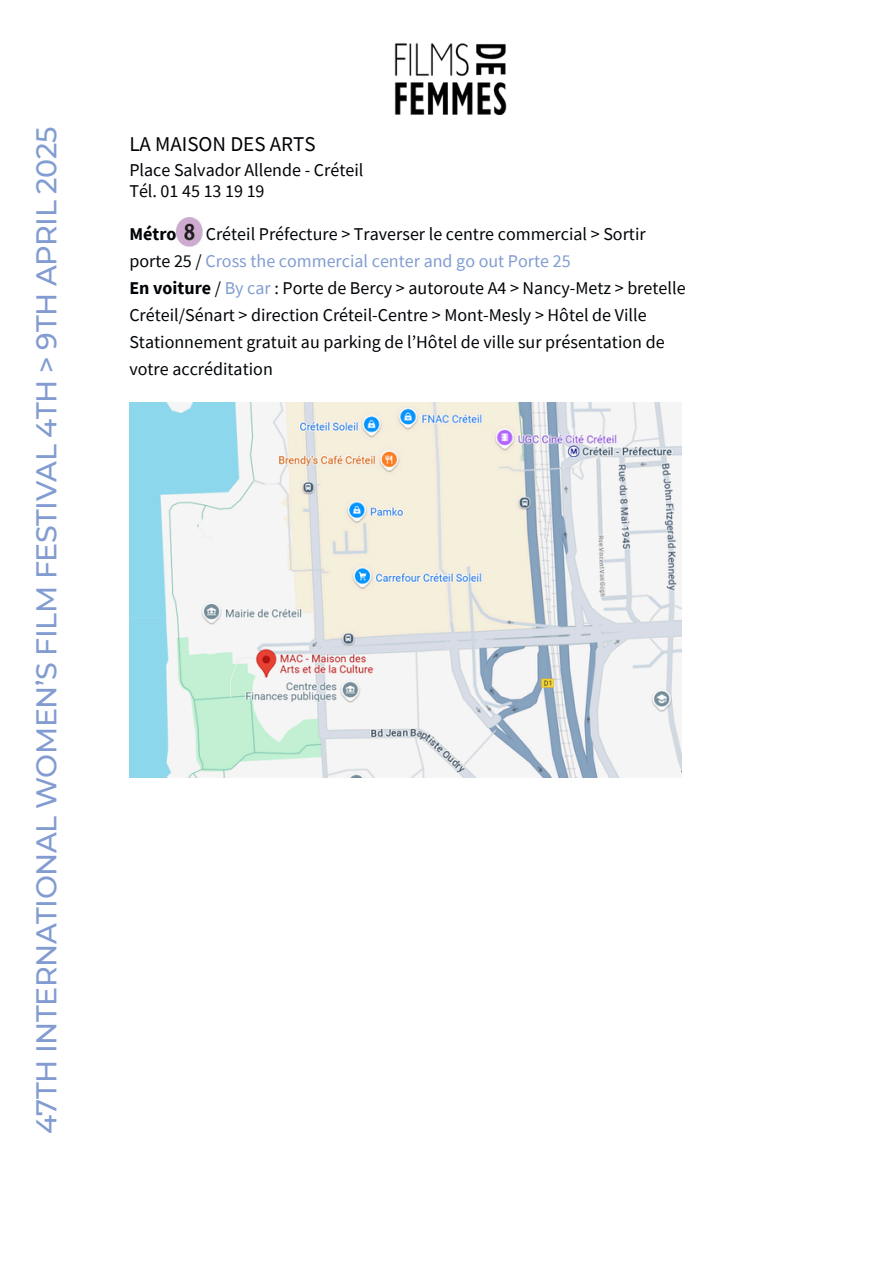
<style>
.page{position:relative;width:894px;height:1264px;background:#fff}
.page>*{position:absolute;margin:0;border:0;box-sizing:border-box;transform-origin:0 0}
.t1{font:500 28.5px "Montserrat";letter-spacing:-.015em;color:#829cd1}
.t2{font:21px "Source Sans Pro";color:#000205}
.t3{font:18px "Source Sans Pro";color:#000407}
.t4{font:18px "Source Sans Pro";color:#819dd1}
.t5{font:18px/21.3px "Source Sans Pro";color:#000205}
.t6{font:700 18px "Source Sans Pro";color:#000407}
.s1{color:#819dd1}
.s2{color:#000407}
.s3{font-weight:700}
</style>
<div class="page">
<img style="left:176px;top:218px;width:27px;height:29px">
<img style="left:394px;top:43px;width:112px;height:72px">
<img style="left:129px;top:402px;width:552px;height:375px">
<p class="t1" style="left:29px;top:1134px;width:1008px;rotate:-90deg">47TH INTERNATIONAL WOMEN’S FILM FESTIVAL 4TH &gt; 9TH APRIL <span class="s1">2025</span></p>
<h1 class="t2" style="left:129px;top:130px;width:188px">LA MAISON DES ARTS</h1>
<p class="t5" style="left:129px;top:159px;width:235px">Place Salvador Allende - Créteil<br>Tél. 01 45 13 19 19</p>
<p class="t6" style="left:129px;top:222px;width:49px">Métro</p>
<p class="t3" style="left:206px;top:222px;width:441px">Créteil Préfecture &gt; Traverser le centre commercial &gt; Sortir</p>
<p class="t4" style="left:129px;top:250px;width:442px"><span class="s2">porte 25 /</span> Cross the commercial center and go out Porte 25</p>
<h2 class="t3" style="left:129px;top:277px;width:557px"><span class="s3">En voiture</span> / <span class="s1">By car</span> : Porte de Bercy &gt; autoroute A4 &gt; Nancy-Metz &gt; bretelle</h2>
<p class="t3" style="left:129px;top:304px;width:518px">Créteil/Sénart &gt; direction Créteil-Centre &gt; Mont-Mesly &gt; Hôtel de Ville</p>
<p class="t3" style="left:129px;top:331px;width:536px">Stationnement gratuit au parking de l’Hôtel de ville sur présentation de</p>
<p class="t3" style="left:129px;top:358px;width:145px">votre accréditation</p>
</div>
